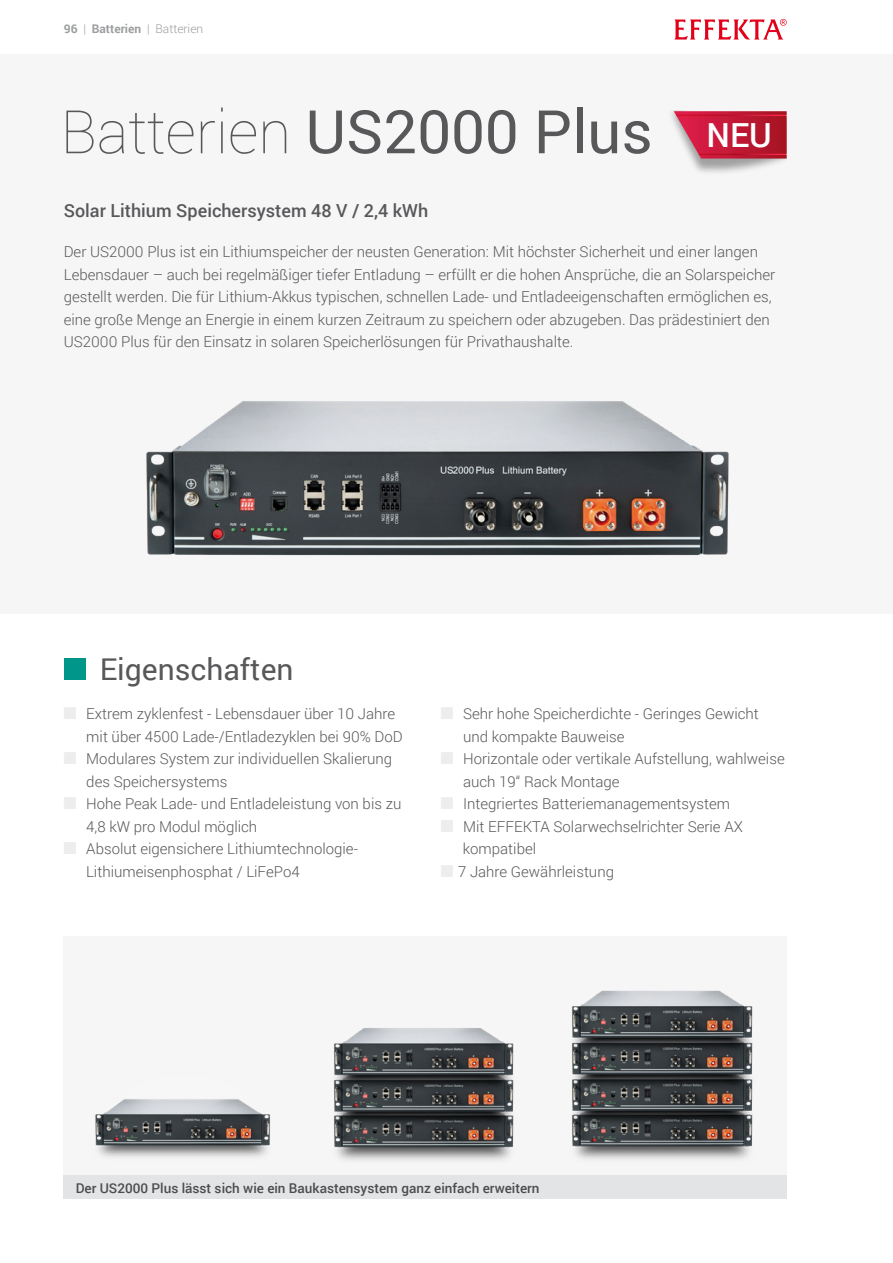
<style>
.page{position:relative;width:893px;height:1263px;background:#fff}
.page>*{position:absolute;margin:0;border:0;box-sizing:border-box;transform-origin:0 0}
.t1{font:60px "Roboto";color:#58585a}
.t2{font:500 33.15px "Roboto";color:#fff}
.t3{font:30px "Roboto";color:#58585a}
.t4{font:500 18px "Roboto";color:#58585a}
.t5{font:300 15px/22.5px "Roboto";color:#58585a}
.t6{font:500 13.5px "Roboto";color:#4c4c4e}
.t7{font:700 12px "Roboto";color:#9d9ea0}
.s1{font-weight:300}
.s2{font-weight:100}
.s3{color:#57585a}
</style>
<div class="page">
<svg style="left:674px;top:19px;width:113px;height:21px"></svg>
<div style="left:0;top:54px;width:893px;height:560px;background:#f6f6f7"></div>
<img style="left:146px;top:401px;width:583px;height:155px">
<div style="left:63px;top:936px;width:724px;height:254px;background:#f6f6f7"></div>
<img style="left:95px;top:1099px;width:176px;height:58px">
<img style="left:333px;top:1028px;width:181px;height:132px">
<img style="left:571px;top:990px;width:182px;height:169px">
<div style="left:64px;top:658px;width:21px;height:22px;background:#009689"></div>
<div style="left:63px;top:1176px;width:724px;height:23px;background:#e3e4e5"></div>
<img style="left:671px;top:111px;width:114px;height:61px">
<svg style="left:674px;top:111px;width:113px;height:48px;background:#c4324a"></svg>
<p class="t7" style="left:64px;top:20px;width:141px">96 <span class="s1">|</span> Batterien <span class="s1">| Batterien</span></p>
<h1 class="t1" style="left:61px;top:90px;width:594px"><span class="s2">Batterien</span> US2000 Plus</h1>
<h2 class="t2" style="left:706px;top:112px;width:67px">NEU</h2>
<p class="t4" style="left:64px;top:198px;width:366px">Solar Lithium Speichersystem 48 V / 2,4 kWh</p>
<p class="t5" style="left:64px;top:240px;width:713px">Der US2000 Plus ist ein Lithiumspeicher der neusten Generation: Mit höchster Sicherheit und einer langen Lebensdauer – auch bei regelmäßiger tiefer Entladung – erfüllt er die hohen Ansprüche, die an Solarspeicher gestellt werden. Die für Lithium-Akkus typischen, schnellen Lade- und Entladeeigenschaften ermöglichen es, eine große Menge an Energie in einem kurzen Zeitraum zu speichern oder abzugeben. Das prädestiniert den US2000 Plus für den Einsatz in solaren Speicherlösungen für Privathaushalte.</p>
<h3 class="t3" style="left:100px;top:648px;width:195px">Eigenschaften</h3>
<p class="t5" style="left:86px;top:702px;width:318px">Extrem zyklenfest - Lebensdauer über 10 Jahre mit über 4500 Lade-/Entladezyklen bei 90% DoD Modulares System zur individuellen Skalierung des Speichersystems<br>Hohe Peak Lade- und Entladeleistung von bis zu 4,8 kW pro Modul möglich<br>Absolut eigensichere Lithiumtechnologie-Lithiumeisenphosphat / LiFePo4</p>
<p class="t5" style="left:463px;top:702px;width:297px">Sehr hohe Speicherdichte - Geringes Gewicht</p>
<p class="t5" style="left:463px;top:724px;width:163px">und kompakte Bauweise</p>
<p class="t5" style="left:463px;top:747px;width:323px">Horizontale oder vertikale Aufstellung, wahlweise</p>
<p class="t5" style="left:463px;top:769px;width:158px">auch 19“ Rack Montage</p>
<p class="t5" style="left:463px;top:792px;width:269px">Integriertes Batteriemanagementsystem</p>
<p class="t5" style="left:463px;top:814px;width:281px">Mit EFFEKTA Solarwechselrichter Serie AX</p>
<p class="t5" style="left:463px;top:837px;width:75px">kompatibel</p>
<p class="t5" style="left:458px;top:859px;width:157px"><span class="s3">7 Jahre</span> Gewährleistung</p>
<p class="t6" style="left:76px;top:1178px;width:465px">Der US2000 Plus lässt sich wie ein Baukastensystem ganz einfach erweitern</p>
</div>
